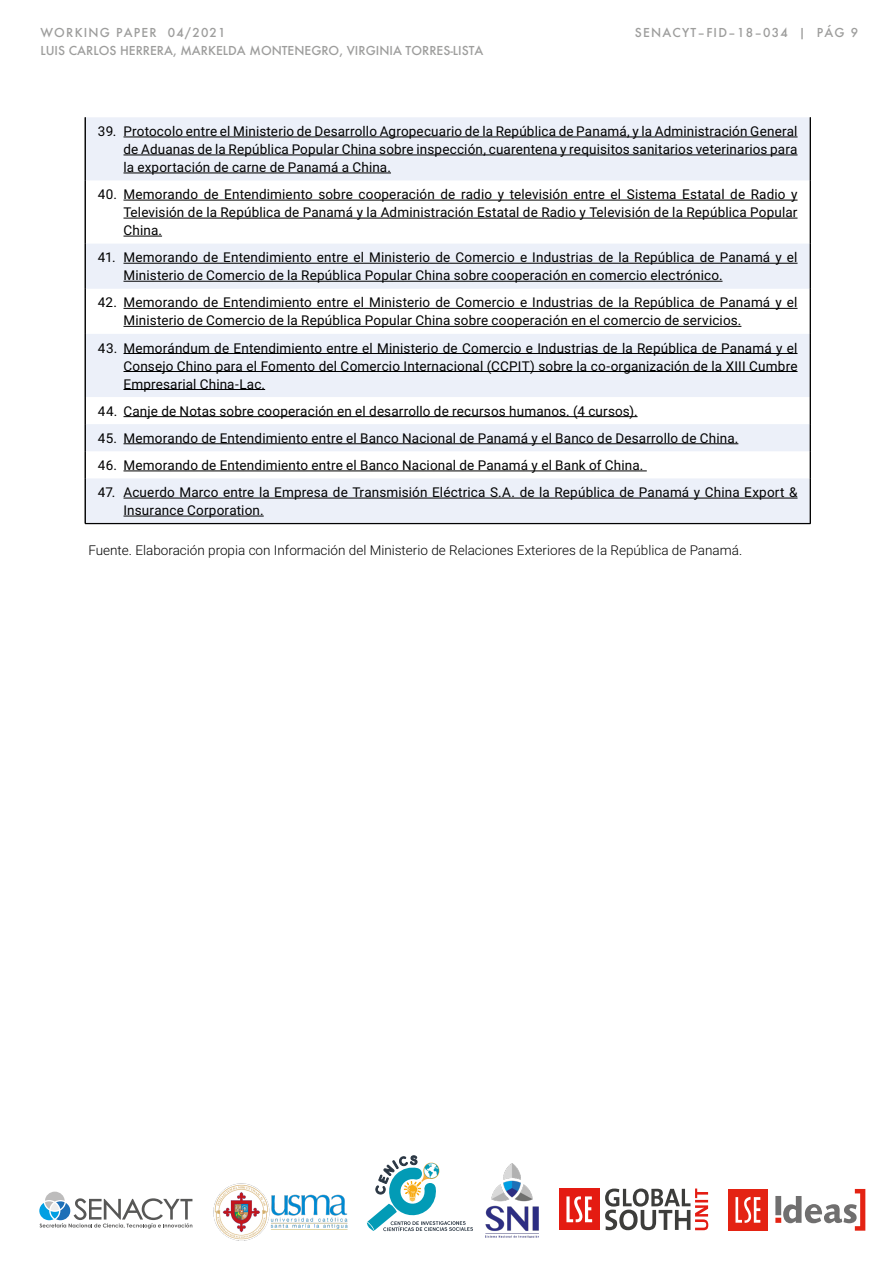
<style>
.page{position:relative;width:893px;height:1263px;background:#fff}
.page>*{position:absolute;margin:0;border:0;box-sizing:border-box;transform-origin:0 0}
.t1{font:13.5px/18px "Roboto";letter-spacing:.01em;color:#000;text-align:justify}
.t2{font:300 13.5px "Roboto";color:#000}
.t3{font:500 12px "Futura";color:#9d9d9c}
.t4{font:500 12px "Futura";letter-spacing:.1em;color:#9d9d9c}
</style>
<div class="page">
<img style="left:213px;top:1183px;width:135px;height:58px">
<svg style="left:39px;top:1191px;width:153px;height:37px"></svg>
<svg style="left:367px;top:1155px;width:106px;height:76px"></svg>
<img style="left:485px;top:1164px;width:53px;height:73px">
<div style="left:728px;top:1189px;width:40px;height:42px;background:#e42313"></div>
<svg style="left:735px;top:1197px;width:25px;height:26px"></svg>
<svg style="left:775px;top:1189px;width:90px;height:42px"></svg>
<div style="left:559px;top:1188px;width:40px;height:42px;background:#e41b12"></div>
<svg style="left:566px;top:1196px;width:26px;height:26px"></svg>
<svg style="left:605px;top:1188px;width:103px;height:42px"></svg>
<svg style="left:86px;top:117px;width:724px;height:406px;fill:#ecf0f9"></svg>
<hr style="left:85px;top:117px;width:1px;height:63px;background:#000">
<hr style="left:810px;top:117px;width:1px;height:63px;background:#000">
<hr style="left:85px;top:180px;width:1px;height:64px;background:#000">
<hr style="left:810px;top:180px;width:1px;height:64px;background:#000">
<hr style="left:85px;top:244px;width:1px;height:45px;background:#000">
<hr style="left:810px;top:244px;width:1px;height:45px;background:#000">
<hr style="left:85px;top:289px;width:1px;height:45px;background:#000">
<hr style="left:810px;top:289px;width:1px;height:45px;background:#000">
<hr style="left:85px;top:334px;width:1px;height:63px;background:#000">
<hr style="left:810px;top:334px;width:1px;height:63px;background:#000">
<svg style="left:85px;top:397px;width:1px;height:81px"></svg>
<svg style="left:810px;top:397px;width:1px;height:81px"></svg>
<hr style="left:85px;top:478px;width:1px;height:45px;background:#000">
<hr style="left:810px;top:478px;width:1px;height:46px;background:#000">
<hr style="left:85px;top:523px;width:725px;height:1px;background:#000">
<hr style="left:123px;top:137px;width:674px;height:1px;background:#000">
<hr style="left:123px;top:155px;width:674px;height:1px;background:#000">
<hr style="left:123px;top:173px;width:268px;height:1px;background:#000">
<hr style="left:123px;top:200px;width:674px;height:1px;background:#000">
<hr style="left:123px;top:218px;width:674px;height:1px;background:#000">
<hr style="left:123px;top:236px;width:39px;height:1px;background:#000">
<hr style="left:123px;top:263px;width:674px;height:1px;background:#000">
<hr style="left:123px;top:281px;width:599px;height:1px;background:#000">
<hr style="left:123px;top:308px;width:674px;height:1px;background:#000">
<hr style="left:123px;top:326px;width:618px;height:1px;background:#000">
<hr style="left:123px;top:353px;width:674px;height:1px;background:#000">
<hr style="left:123px;top:371px;width:674px;height:1px;background:#000">
<hr style="left:123px;top:389px;width:142px;height:1px;background:#000">
<hr style="left:123px;top:416px;width:515px;height:1px;background:#000">
<hr style="left:123px;top:443px;width:615px;height:1px;background:#000">
<hr style="left:123px;top:471px;width:524px;height:1px;background:#000">
<hr style="left:123px;top:498px;width:674px;height:1px;background:#000">
<hr style="left:123px;top:516px;width:141px;height:1px;background:#000">
<p class="t4" style="left:40px;top:24px;width:187px">WORKING PAPER 04/2021</p>
<p class="t4" style="left:635px;top:24px;width:225px">SENACYT–FID–18–034 | PÁG 9</p>
<p class="t3" style="left:40px;top:42px;width:445px">LUIS CARLOS HERRERA, MARKELDA MONTENEGRO, VIRGINIA TORRES-LISTA</p>
<p class="t1" style="left:123px;top:122px;width:675px;text-indent:-26px">39. Protocolo entre el Ministerio de Desarrollo Agropecuario de la República de Panamá, y la Administración General de Aduanas de la República Popular China sobre inspección, cuarentena y requisitos sanitarios veterinarios para la exportación de carne de Panamá a China.</p>
<p class="t1" style="left:123px;top:185px;width:675px;text-indent:-26px">40. Memorando de Entendimiento sobre cooperación de radio y televisión entre el Sistema Estatal de Radio y Televisión de la República de Panamá y la Administración Estatal de Radio y Televisión de la República Popular China.</p>
<p class="t1" style="left:123px;top:248px;width:676px;text-indent:-26px">41. Memorando de Entendimiento entre el Ministerio de Comercio e Industrias de la República de Panamá y el<br>Ministerio de Comercio de la República Popular China sobre cooperación en comercio electrónico.</p>
<p class="t1" style="left:123px;top:293px;width:676px;text-indent:-26px">42. Memorando de Entendimiento entre el Ministerio de Comercio e Industrias de la República de Panamá y el<br>Ministerio de Comercio de la República Popular China sobre cooperación en el comercio de servicios.</p>
<p class="t1" style="left:123px;top:338px;width:676px;text-indent:-26px">43. Memorándum de Entendimiento entre el Ministerio de Comercio e Industrias de la República de Panamá y el Consejo Chino para el Fomento del Comercio Internacional (CCPIT) sobre la co-organización de la XIII Cumbre Empresarial China-Lac.</p>
<p class="t1" style="left:98px;top:401px;width:541px">44. Canje de Notas sobre cooperación en el desarrollo de recursos humanos. (4 cursos).</p>
<p class="t1" style="left:98px;top:428px;width:642px">45. Memorando de Entendimiento entre el Banco Nacional de Panamá y el Banco de Desarrollo de China.</p>
<p class="t1" style="left:98px;top:456px;width:547px">46. Memorando de Entendimiento entre el Banco Nacional de Panamá y el Bank of China.</p>
<p class="t1" style="left:123px;top:483px;width:675px;text-indent:-26px">47. Acuerdo Marco entre la Empresa de Transmisión Eléctrica S.A. de la República de Panamá y China Export &amp;<br>Insurance Corporation.</p>
<p class="t2" style="left:88px;top:541px;width:655px">Fuente. Elaboración propia con Información del Ministerio de Relaciones Exteriores de la República de Panamá.</p>
</div>
